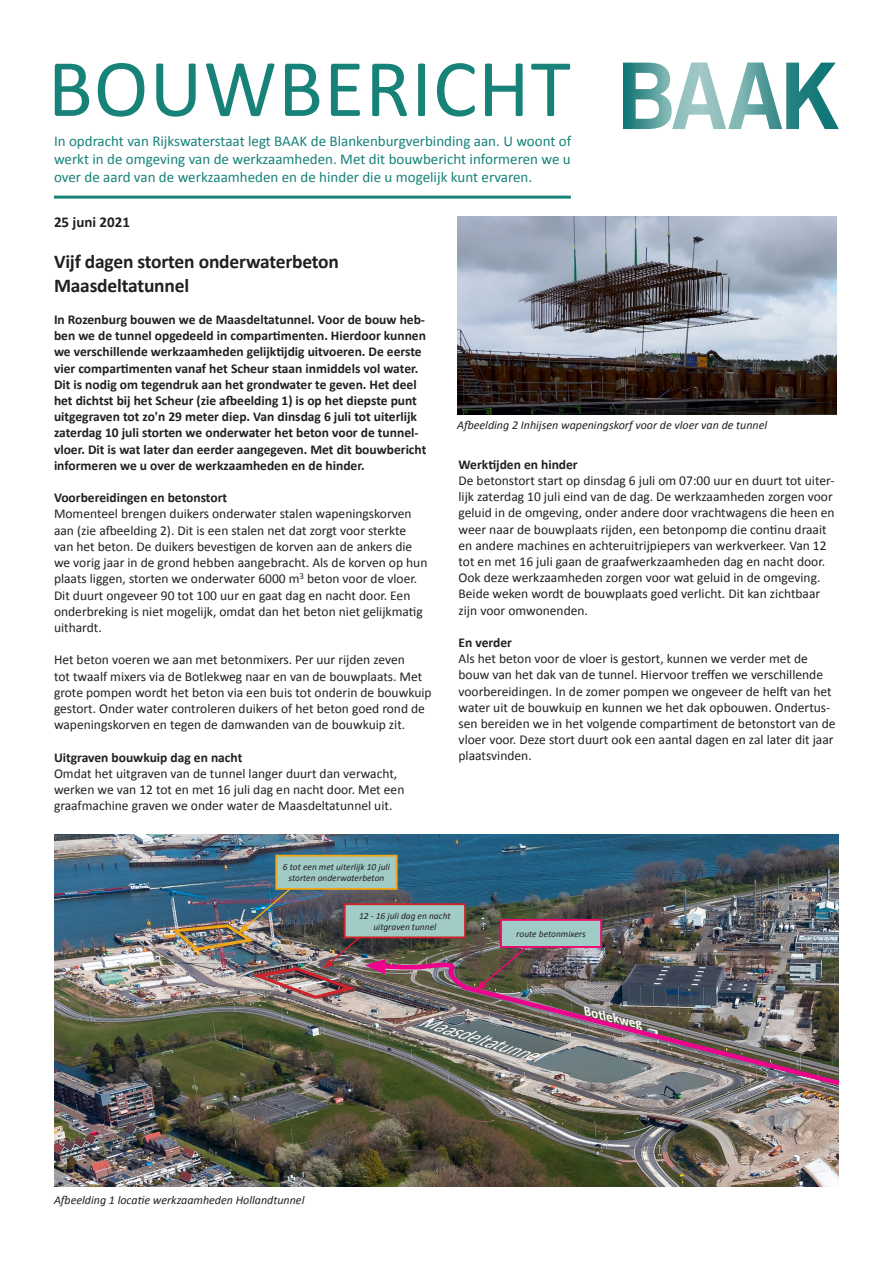
<style>
.page{position:relative;width:893px;height:1263px;background:#fff}
.page>*{position:absolute;margin:0;border:0;box-sizing:border-box;transform-origin:0 0}
.t1{font:82.5px "Calibri";letter-spacing:.015em;color:#168278}
.t2{font:700 19.5px/23.4px "Calibri";letter-spacing:-.01em;color:#231f20}
.t3{font:italic 18px "Calibri";color:#fff}
.t4{font:15px/18px "Calibri";color:#168278;text-align:justify}
.t5{font:700 15px "Calibri";color:#231f20}
.t6{font:13.5px/16.2px "Calibri";color:#231f20}
.t7{font:700 13.5px/16.2px "Calibri";color:#231f20}
.t8{font:italic 700 13.5px "Calibri";color:#fff}
.t9{font:italic 12px "Calibri";color:#231f20}
.t10{font:italic 9.45px/11.2px "Calibri";color:#231f20;text-align:center}
.t11{font:700 9.45px "Calibri";color:#231f20}
</style>
<div class="page">
<img style="left:54px;top:834px;width:785px;height:352px">
<svg style="left:623px;top:63px;width:216px;height:66px"></svg>
<hr style="left:54px;top:196px;width:517px;height:3px;background:#168278">
<svg style="left:476px;top:927px;width:73px;height:30px"></svg>
<div style="left:276px;top:856px;width:121px;height:33px;background:#a0cbc6"></div>
<div style="left:275px;top:855px;width:123px;height:35px;border:2px solid #efa715"></div>
<div style="left:345px;top:904px;width:120px;height:33px;background:#a0cbc6"></div>
<div style="left:344px;top:903px;width:122px;height:35px;border:2px solid #d1232a"></div>
<div style="left:501px;top:920px;width:100px;height:27px;background:#a0cbc6"></div>
<div style="left:500px;top:919px;width:102px;height:29px;border:2px solid #ec096d"></div>
<img style="left:457px;top:217px;width:380px;height:198px">
<img style="left:373px;top:957px;width:467px;height:131px">
<img style="left:171px;top:870px;width:225px;height:130px">
<svg style="left:419px;top:1018px;width:39px;height:17px"></svg>
<p class="t1" style="left:48px;top:36px;width:524px">BOUWBERICHT</p>
<p class="t4" style="left:54px;top:132px;width:519px">In opdracht van Rijkswaterstaat legt BAAK de Blankenburgverbinding aan. U woont of werkt in de omgeving van de werkzaamheden. Met dit bouwbericht informeren we u over de aard van de werkzaamheden en de hinder die u mogelijk kunt ervaren.</p>
<p class="t5" style="left:54px;top:212px;width:78px">25 juni 2021</p>
<p class="t2" style="left:54px;top:250px;width:287px">Vijf dagen storten onderwaterbeton<br>Maasdeltatunnel</p>
<p class="t7" style="left:54px;top:311px;width:374px">In Rozenburg bouwen we de Maasdeltatunnel. Voor de bouw heb&shy;ben we de tunnel opgedeeld in compartimenten. Hierdoor kunnen we verschillende werkzaamheden gelijktijdig uitvoeren. De eerste vier compartimenten vanaf het Scheur staan inmiddels vol water.<br>Dit is nodig om tegendruk aan het grondwater te geven. Het deel het dichtst bij het Scheur (zie afbeelding 1) is op het diepste punt uitgegraven tot zo'n 29 meter diep. Van dinsdag 6 juli tot uiterlijk zaterdag 10 juli storten we onderwater het beton voor de tunnel&shy;vloer. Dit is wat later dan eerder aangegeven. Met dit bouwbericht informeren we u over de werkzaamheden en de hinder.</p>
<p class="t7" style="left:54px;top:490px;width:175px">Voorbereidingen en betonstort</p>
<p class="t6" style="left:54px;top:506px;width:375px">Momenteel brengen duikers onderwater stalen wapeningskorven aan (zie afbeelding 2). Dit is een stalen net dat zorgt voor sterkte van het beton. De duikers bevestigen de korven aan de ankers die we vorig jaar in de grond hebben aangebracht. Als de korven op hun plaats liggen, storten we onderwater 6000 m<sup>3</sup> beton voor de vloer.<br>Dit duurt ongeveer 90 tot 100 uur en gaat dag en nacht door. Een onderbreking is niet mogelijk, omdat dan het beton niet gelijkmatig uithardt.</p>
<p class="t6" style="left:54px;top:652px;width:379px">Het beton voeren we aan met betonmixers. Per uur rijden zeven<br>tot twaalf mixers via de Botlekweg naar en van de bouwplaats. Met grote pompen wordt het beton via een buis tot onderin de bouwkuip gestort. Onder water controleren duikers of het beton goed rond de wapeningskorven en tegen de damwanden van de bouwkuip zit.</p>
<p class="t7" style="left:54px;top:749px;width:190px">Uitgraven bouwkuip dag en nacht</p>
<p class="t6" style="left:54px;top:765px;width:352px">Omdat het uitgraven van de tunnel langer duurt dan verwacht, werken we van 12 tot en met 16 juli dag en nacht door. Met een graafmachine graven we onder water de Maasdeltatunnel uit.</p>
<p class="t9" style="left:457px;top:417px;width:312px">Afbeelding 2 Inhijsen wapeningskorf voor de vloer van de tunnel</p>
<p class="t7" style="left:459px;top:456px;width:121px">Werktijden en hinder</p>
<p class="t6" style="left:459px;top:472px;width:378px">De betonstort start op dinsdag 6 juli om 07:00 uur en duurt tot uiter&shy;lijk zaterdag 10 juli eind van de dag. De werkzaamheden zorgen voor geluid in de omgeving, onder andere door vrachtwagens die heen en weer naar de bouwplaats rijden, een betonpomp die continu draait en andere machines en achteruitrijpiepers van werkverkeer. Van 12 tot en met 16 juli gaan de graafwerkzaamheden dag en nacht door.<br>Ook deze werkzaamheden zorgen voor wat geluid in de omgeving.<br>Beide weken wordt de bouwplaats goed verlicht. Dit kan zichtbaar zijn voor omwonenden.</p>
<p class="t7" style="left:459px;top:634px;width:55px">En verder</p>
<p class="t6" style="left:459px;top:651px;width:378px">Als het beton voor de vloer is gestort, kunnen we verder met de bouw van het dak van de tunnel. Hiervoor treffen we verschillende voorbereidingen. In de zomer pompen we ongeveer de helft van het water uit de bouwkuip en kunnen we het dak opbouwen. Ondertus&shy;sen bereiden we in het volgende compartiment de betonstort van de vloer voor. Deze stort duurt ook een aantal dagen en zal later dit jaar plaatsvinden.</p>
<p class="t10" style="left:283px;top:861px;width:108px">6 tot een met uiterlijk 10 juli storten onderwaterbeton</p>
<p class="t10" style="left:359px;top:909px;width:93px">12 - 16 juli dag en nacht uitgraven tunnel</p>
<p class="t10" style="left:516px;top:928px;width:71px">route betonmixers</p>
<p class="t9" style="left:54px;top:1192px;width:252px">Afbeelding 1 locatie werkzaamheden Hollandtunnel</p>
<h3 class="t3" style="left:454px;top:1019px;width:93px;rotate:17deg">sdeltatunnel</h3>
<p class="t11" style="left:466px;top:1143px;width:40px;rotate:58deg">Zuidbuurt</p>
<p class="t8" style="left:587px;top:1002px;width:61px;rotate:13deg">Botlekweg</p>
</div>
